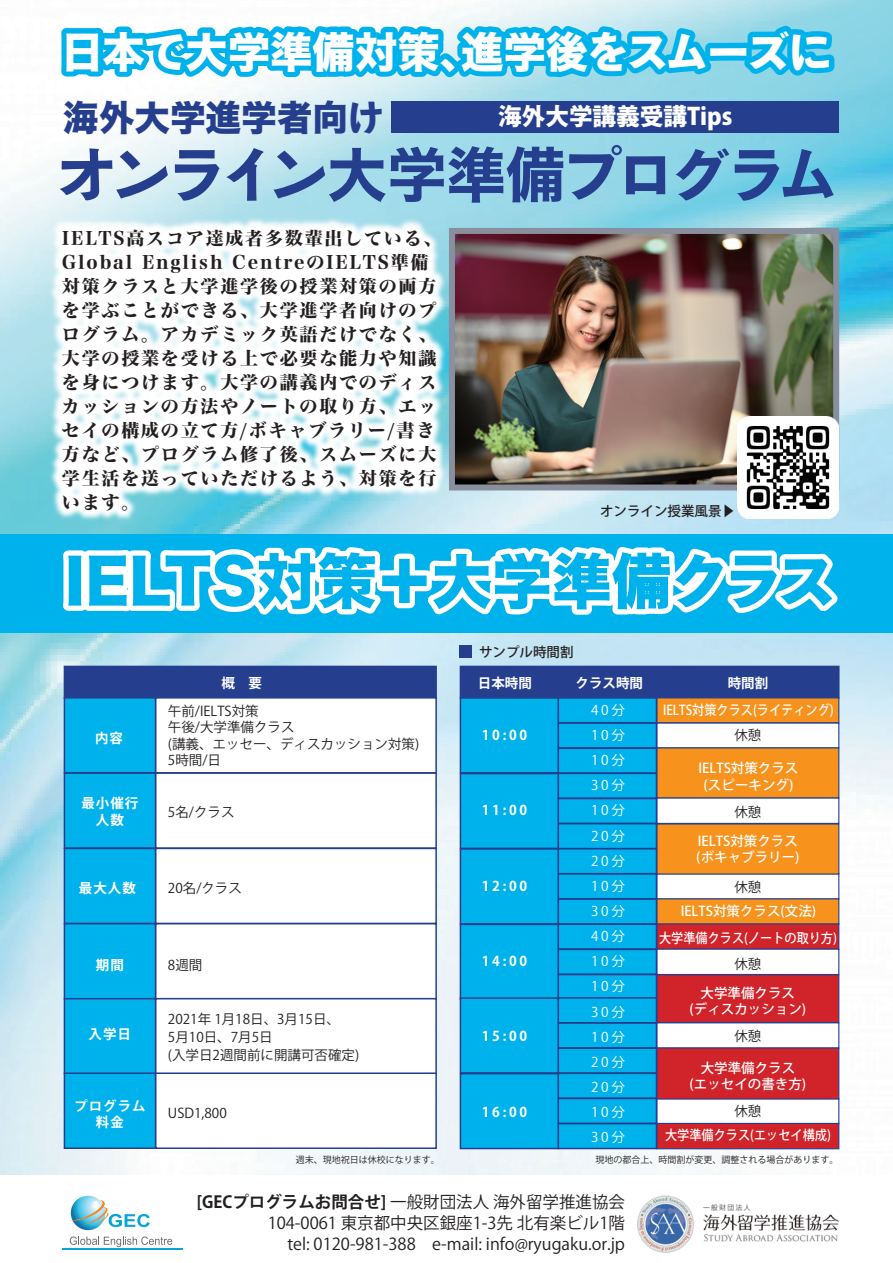
<style>
.page{position:relative;width:893px;height:1263px;background:#fff}
.page>*{position:absolute;margin:0;border:0;box-sizing:border-box;transform-origin:0 0}
.t1{font:60px "Hira Sans Old Std W8";color:#00b2eb}
.t2{font:59.55px "Hira Sans Old Std W7";letter-spacing:-.065em;color:#253f8e}
.t3{font:42.45px "Hira Sans Old Std W8";letter-spacing:-.015em;color:#fff}
.t4{font:35.55px "Hira Sans Old Std W8";color:#253f8e}
.t5{font:800 23.55px "Koz Go Pr 6 N";color:#fff}
.t6{font:18px/24px "Hira Min Std W8";letter-spacing:.1em;color:#231f20}
.t7{font:16.5px/21px "Koz Go Pr 6 N";color:#231f20;text-align:right}
.t8{font:13.5px/16.5px "Koz Go Pr 6 N";color:#231f20}
.t9{font:500 13.5px/16.2px "Koz Go Pr 6 N";color:#fff;text-align:center}
.t10{font:700 13.5px/16.2px "Koz Go Pr 6 N";letter-spacing:.075em;color:#fff;text-align:center}
.t11{font:13.5px/25.2px "Koz Go Pr 6 N";letter-spacing:.2em;color:#fff;text-align:justify}
.t12{font:500 13.5px "Koz Go Pr 6 N";color:#fff;scale:.9 1}
.t13{font:500 13.5px "Koz Go Pr 6 N";color:#231f20}
.t14{font:9px "Koz Go Pr 6 N";color:#231f20}
.s1{font-weight:700}
</style>
<div class="page">
<img style="left:0;top:0;width:893px;height:1175px">
<img style="left:456px;top:235px;width:376px;height:129px">
<div style="left:449px;top:228px;width:390px;height:262px;border:6px solid #8a8f9d"></div>
<div style="left:0;top:534px;width:893px;height:98px;background:#00b2eb"></div>
<img style="left:48px;top:215px;width:408px;height:317px">
<img style="left:55px;top:223px;width:401px;height:309px">
<svg style="left:55px;top:0;width:786px;height:126px"></svg>
<div style="left:64px;top:666px;width:373px;height:33px;background:#253f8e"></div>
<div style="left:64px;top:697px;width:92px;height:76px;background:#00b2eb;border:2px solid #253f8e"></div>
<div style="left:64px;top:772px;width:92px;height:77px;background:#00b2eb;border:2px solid #253f8e"></div>
<div style="left:64px;top:848px;width:92px;height:76px;background:#00b2eb;border:2px solid #253f8e"></div>
<div style="left:64px;top:923px;width:92px;height:76px;background:#00b2eb;border:2px solid #253f8e"></div>
<div style="left:64px;top:998px;width:92px;height:76px;background:#00b2eb;border:2px solid #253f8e"></div>
<div style="left:64px;top:1072px;width:92px;height:77px;background:#00b2eb;border:2px solid #253f8e"></div>
<div style="left:155px;top:697px;width:282px;height:76px;background:#fff;border:2px solid #253f8e"></div>
<div style="left:155px;top:772px;width:282px;height:77px;background:#fff;border:2px solid #253f8e"></div>
<div style="left:155px;top:848px;width:282px;height:76px;background:#fff;border:2px solid #253f8e"></div>
<div style="left:155px;top:923px;width:282px;height:76px;background:#fff;border:2px solid #253f8e"></div>
<div style="left:155px;top:998px;width:282px;height:76px;background:#fff;border:2px solid #253f8e"></div>
<div style="left:155px;top:1072px;width:282px;height:77px;background:#fff;border:2px solid #253f8e"></div>
<div style="left:460px;top:666px;width:379px;height:33px;background:#253f8e"></div>
<div style="left:656px;top:697px;width:183px;height:26px;background:#f7931d;border:1px solid #253f8e"></div>
<div style="left:656px;top:722px;width:183px;height:26px;background:#fff;border:1px solid #253f8e"></div>
<div style="left:656px;top:747px;width:183px;height:51px;background:#f7931d;border:1px solid #253f8e"></div>
<div style="left:656px;top:797px;width:183px;height:27px;background:#fff;border:1px solid #253f8e"></div>
<div style="left:656px;top:873px;width:183px;height:27px;background:#fff"></div>
<div style="left:656px;top:898px;width:183px;height:27px;background:#f7931d;border:1px solid #253f8e"></div>
<div style="left:656px;top:923px;width:183px;height:27px;background:#d1232a;border:1px solid #253f8e"></div>
<div style="left:656px;top:948px;width:183px;height:27px;background:#fff;border:1px solid #253f8e"></div>
<div style="left:656px;top:1022px;width:183px;height:27px;background:#fff"></div>
<div style="left:656px;top:1098px;width:183px;height:26px;background:#fff"></div>
<div style="left:656px;top:1123px;width:183px;height:26px;background:#d1232a;border:1px solid #253f8e"></div>
<div style="left:656px;top:974px;width:183px;height:49px;background:#d1232a;border:1px solid #253f8e"></div>
<div style="left:656px;top:1047px;width:183px;height:52px;background:#d1232a;border:1px solid #253f8e"></div>
<div style="left:656px;top:823px;width:183px;height:51px;background:#f7931d;border:1px solid #253f8e"></div>
<div style="left:460px;top:697px;width:99px;height:76px;background:#00b2eb;border:2px solid #253f8e"></div>
<div style="left:460px;top:773px;width:99px;height:76px;background:#00b2eb;border:2px solid #253f8e"></div>
<div style="left:460px;top:848px;width:99px;height:76px;background:#00b2eb;border:2px solid #253f8e"></div>
<div style="left:460px;top:924px;width:99px;height:76px;background:#00b2eb;border:2px solid #253f8e"></div>
<div style="left:460px;top:997px;width:99px;height:77px;background:#00b2eb;border:2px solid #253f8e"></div>
<div style="left:460px;top:1073px;width:99px;height:76px;background:#00b2eb;border:2px solid #253f8e"></div>
<div style="left:558px;top:722px;width:99px;height:27px;background:#00b2eb;border:2px solid #253f8e"></div>
<div style="left:558px;top:747px;width:99px;height:27px;background:#00b2eb;border:2px solid #253f8e"></div>
<div style="left:558px;top:773px;width:99px;height:26px;background:#00b2eb;border:2px solid #253f8e"></div>
<div style="left:558px;top:798px;width:99px;height:26px;background:#00b2eb;border:2px solid #253f8e"></div>
<div style="left:558px;top:823px;width:99px;height:26px;background:#00b2eb;border:2px solid #253f8e"></div>
<div style="left:558px;top:848px;width:99px;height:26px;background:#00b2eb;border:2px solid #253f8e"></div>
<div style="left:558px;top:873px;width:99px;height:26px;background:#00b2eb;border:2px solid #253f8e"></div>
<div style="left:558px;top:898px;width:99px;height:27px;background:#00b2eb;border:2px solid #253f8e"></div>
<div style="left:558px;top:923px;width:99px;height:27px;background:#00b2eb;border:2px solid #253f8e"></div>
<div style="left:558px;top:949px;width:99px;height:26px;background:#00b2eb;border:2px solid #253f8e"></div>
<div style="left:558px;top:974px;width:99px;height:26px;background:#00b2eb;border:2px solid #253f8e"></div>
<div style="left:558px;top:997px;width:99px;height:26px;background:#00b2eb;border:2px solid #253f8e"></div>
<div style="left:558px;top:1022px;width:99px;height:27px;background:#00b2eb;border:2px solid #253f8e"></div>
<div style="left:558px;top:1047px;width:99px;height:27px;background:#00b2eb;border:2px solid #253f8e"></div>
<div style="left:558px;top:1072px;width:99px;height:27px;background:#00b2eb;border:2px solid #253f8e"></div>
<div style="left:558px;top:1098px;width:99px;height:26px;background:#00b2eb;border:2px solid #253f8e"></div>
<div style="left:558px;top:1123px;width:99px;height:26px;background:#00b2eb;border:2px solid #253f8e"></div>
<svg style="left:56px;top:364px;width:793px;height:297px"></svg>
<div style="left:391px;top:101px;width:448px;height:31px;background:#253f8e"></div>
<div style="left:558px;top:697px;width:99px;height:26px;background:#00b2eb;border:2px solid #253f8e"></div>
<div style="left:459px;top:645px;width:13px;height:12px;background:#253f8e"></div>
<img style="left:637px;top:1195px;width:202px;height:58px">
<svg style="left:69px;top:1195px;width:104px;height:53px"></svg>
<hr style="left:62px;top:1248px;width:121px;height:2px;background:#08a4d6">
<img style="left:737px;top:417px;width:102px;height:101px">
<h3 class="t3" style="left:61px;top:28px;width:772px">日本で大学準備対策、進学後をスムーズに</h3>
<h3 class="t4" style="left:63px;top:98px;width:321px">海外大学進学者向け</h3>
<h2 class="t2" style="left:56px;top:128px;width:783px">オンライン大学準備プログラム</h2>
<p class="t6" style="left:62px;top:227px;width:381px">IELTS高スコア達成者多数輩出している、<br>Global English CentreのIELTS準備対策クラスと大学進学後の授業対策の両方を学ぶことができる、大学進学者向けのプログラム。アカデミック英語だけでなく、大学の授業を受ける上で必要な能力や知識を身につけます。大学の講義内でのディスカッションの方法やノートの取り方、エッセイの構成の立て方/ボキャブラリー/書き方など、プログラム修了後、スムーズに大学生活を送っていただけるよう、対策を行います。</p>
<h3 class="t5" style="left:498px;top:103px;width:236px">海外大学講義受講Tips</h3>
<p class="t13" style="left:600px;top:503px;width:136px">オンライン授業風景▶</p>
<h1 class="t1" style="left:65px;top:548px;width:773px">IELTS対策＋大学準備クラス</h1>
<p class="t13" style="left:479px;top:645px;width:96px">サンプル時間割</p>
<p class="t10" style="left:222px;top:675px;width:42px">概　要</p>
<p class="t10" style="left:478px;top:675px;width:55px">日本時間</p>
<p class="t8" style="left:168px;top:703px;width:253px">午前/IELTS対策<br>午後/大学準備クラス<br>(講義、エッセー、ディスカッション対策)<br>5時間/日</p>
<p class="t10" style="left:95px;top:730px;width:30px">内容</p>
<p class="t10" style="left:482px;top:727px;width:47px">10:00</p>
<p class="t10" style="left:81px;top:796px;width:59px">最小催行人数</p>
<p class="t8" style="left:168px;top:804px;width:68px">5名/クラス</p>
<p class="t10" style="left:79px;top:880px;width:59px">最大人数</p>
<p class="t8" style="left:168px;top:880px;width:76px">20名/クラス</p>
<p class="t10" style="left:96px;top:957px;width:30px">期間</p>
<p class="t8" style="left:168px;top:957px;width:36px">8週間</p>
<p class="t10" style="left:89px;top:1026px;width:44px">入学日</p>
<p class="t8" style="left:168px;top:1010px;width:193px;line-height:18px">2021年 1月18日、3月15日、<br>5月10日、7月5日<br>(入学日2週間前に開講可否確定)</p>
<p class="t10" style="left:74px;top:1098px;width:73px">プログラム料金</p>
<p class="t8" style="left:168px;top:1105px;width:60px">USD1,800</p>
<p class="t10" style="left:482px;top:802px;width:47px">11:00</p>
<p class="t10" style="left:482px;top:878px;width:47px">12:00</p>
<p class="t10" style="left:482px;top:953px;width:47px">14:00</p>
<p class="t10" style="left:482px;top:1028px;width:47px">15:00</p>
<p class="t10" style="left:482px;top:1104px;width:47px">16:00</p>
<p class="t10" style="left:576px;top:675px;width:69px">クラス時間</p>
<p class="t10" style="left:728px;top:675px;width:42px">時間割</p>
<p class="t11" style="left:591px;top:697px;width:35px">40分10分10分30分10分20分20分10分30分40分10分10分30分10分20分20分10分30分</p>
<p class="t12" style="left:663px;top:702px;width:191px">IELTS対策クラス(ライティング)</p>
<p class="t8" style="left:734px;top:727px;width:28px">休憩</p>
<p class="t9" style="left:698px;top:760px;width:101px">IELTS対策クラス(スピーキング)</p>
<p class="t8" style="left:734px;top:804px;width:28px">休憩</p>
<p class="t9" style="left:696px;top:833px;width:105px;text-align:left">IELTS対策クラス(ボキャブラリー)</p>
<p class="t8" style="left:734px;top:879px;width:28px">休憩</p>
<p class="t9" style="left:659px;top:898px;width:179px;line-height:26.2px">IELTS対策クラス(文法)<br>大学準備クラス(ノートの取り方)</p>
<p class="t8" style="left:734px;top:956px;width:28px">休憩</p>
<p class="t9" style="left:689px;top:985px;width:118px">大学準備クラス<br>(ディスカッション)</p>
<p class="t8" style="left:734px;top:1028px;width:28px">休憩</p>
<p class="t9" style="left:690px;top:1060px;width:118px">大学準備クラス<br>(エッセイの書き方)</p>
<p class="t12" style="left:665px;top:1127px;width:186px">大学準備クラス(エッセイ構成)</p>
<p class="t8" style="left:734px;top:1103px;width:28px">休憩</p>
<p class="t14" style="left:296px;top:1155px;width:145px">週末、現地祝日は休校になります。</p>
<p class="t14" style="left:596px;top:1155px;width:244px">現地の都合上、時間割が変更、調整される場合があります。</p>
<p class="t7" style="left:197px;top:1192px;width:430px"><span class="s1">[GECプログラムお問合せ]</span> 一般財団法人 海外留学推進協会<br>104-0061 東京都中央区銀座1-3先 北有楽ビル1階<br>tel: 0120-981-388　e-mail: info@ryugaku.or.jp</p>
</div>
